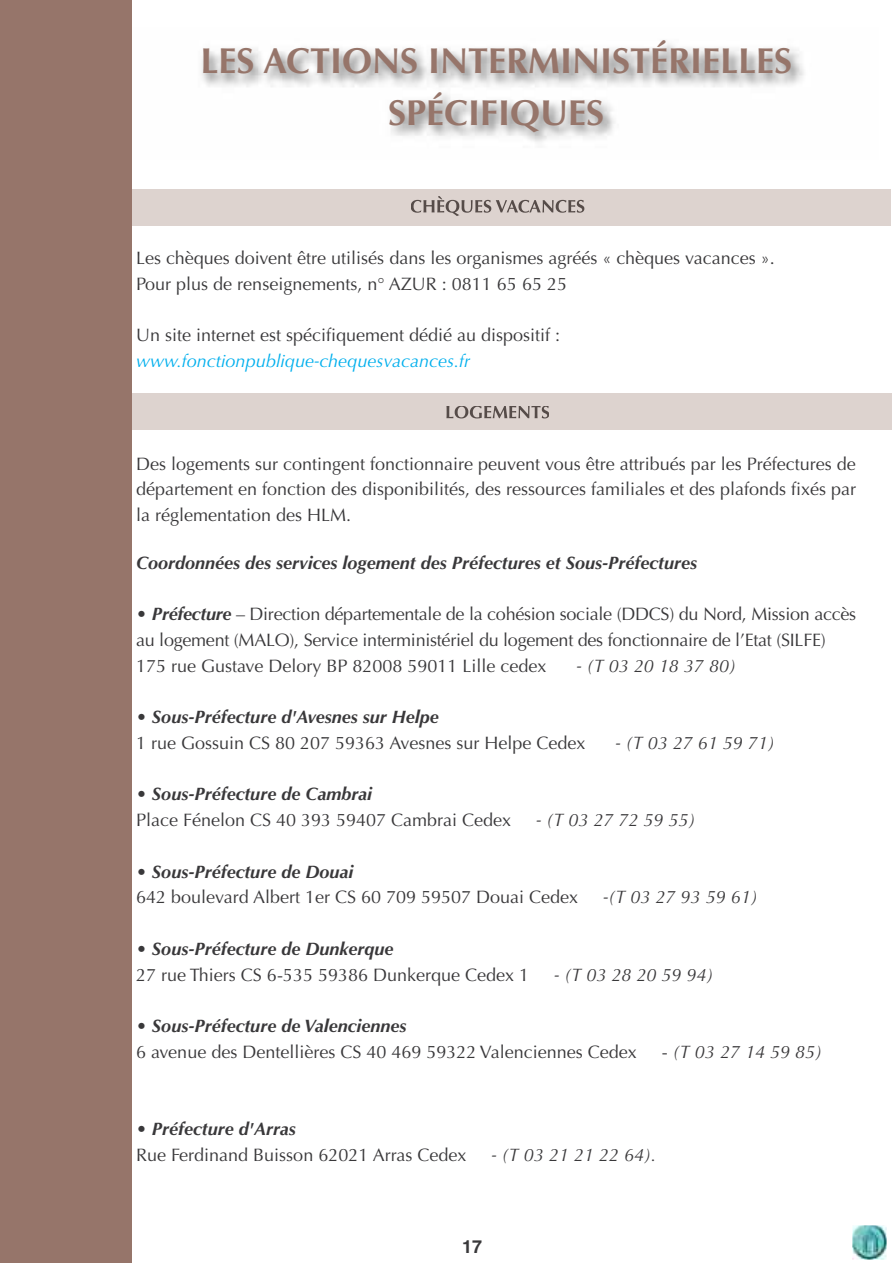
<style>
.page{position:relative;width:893px;height:1263px;background:#fff}
.page>*{position:absolute;margin:0;border:0;box-sizing:border-box;transform-origin:0 0}
.t1{font:700 36px/51.4px "Optima";color:#96756a;text-align:center}
.t2{font:18px/25.8px "Optima";color:#39383a}
.t3{font:italic 18px "Optima";color:#39383a}
.t4{font:italic 700 18px "Optima";color:#39383a}
.t5{font:italic 18px "Optima";color:#00afed}
.t6{font:700 18px "Helvetica";color:#39383a}
.s1{font-weight:700;font-style:italic}
.s2{font-style:normal}
</style>
<div class="page">
<img style="left:852px;top:1225px;width:35px;height:34px">
<img style="left:201px;top:44px;width:603px;height:98px">
<div style="left:0;top:0;width:132px;height:1263px;background:#96756a"></div>
<div style="left:132px;top:189px;width:759px;height:36px;background:#ddd3cf"></div>
<svg style="left:411px;top:196px;width:56px;height:20px"></svg>
<div style="left:132px;top:393px;width:760px;height:36px;background:#ddd3cf"></div>
<svg style="left:446px;top:406px;width:70px;height:12px"></svg>
<h1 class="t1" style="left:200px;top:36px;width:593px">LES ACTIONS INTERMINISTÉRIELLES<br>SPÉCIFIQUES</h1>
<p class="t2" style="left:136px;top:245px;width:640px">Les chèques doivent être utilisés dans les organismes agréés « chèques vacances ».<br>Pour plus de renseignements, n° AZUR : 0811 65 65 25</p>
<p class="t2" style="left:136px;top:322px;width:426px">Un site internet est spécifiquement dédié au dispositif :</p>
<p class="t5" style="left:136px;top:350px;width:335px">www.fonctionpublique-chequesvacances.fr</p>
<p class="t2" style="left:136px;top:451px;width:722px;text-align:justify">Des logements sur contingent fonctionnaire peuvent vous être attribués par les Préfectures de département en fonction des disponibilités, des ressources familiales et des plafonds fixés par la réglementation des HLM.</p>
<p class="t4" style="left:136px;top:553px;width:563px">Coordonnées des services logement des Préfectures et Sous-Préfectures</p>
<p class="t2" style="left:136px;top:601px;width:722px">• <span class="s1">Préfecture</span> – Direction départementale de la cohésion sociale (DDCS) du Nord, Mission accès au logement (MALO), Service interministériel du logement des fonctionnaire de l’Etat (SILFE)<br>175 rue Gustave Delory BP 82008 59011 Lille cedex</p>
<p class="t3" style="left:577px;top:655px;width:161px">- (T 03 20 18 37 80)</p>
<p class="t2" style="left:136px;top:704px;width:451px">• <span class="s1">Sous-Préfecture d'Avesnes sur Helpe<br></span>1 rue Gossuin CS 80 207 59363 Avesnes sur Helpe Cedex</p>
<p class="t3" style="left:615px;top:732px;width:161px">- (T 03 27 61 59 71)</p>
<p class="t2" style="left:136px;top:781px;width:376px">• <span class="s1">Sous-Préfecture de Cambrai<br></span>Place Fénelon CS 40 393 59407 Cambrai Cedex</p>
<p class="t3" style="left:536px;top:809px;width:161px">- (T 03 27 72 59 55)</p>
<p class="t2" style="left:136px;top:859px;width:444px">• <span class="s1">Sous-Préfecture de Douai<br></span>642 boulevard Albert 1er CS 60 709 59507 Douai Cedex</p>
<p class="t3" style="left:603px;top:887px;width:156px">-(T 03 27 93 59 61)</p>
<p class="t2" style="left:136px;top:936px;width:395px">• <span class="s1">Sous-Préfecture de Dunkerque<br></span>27 rue Thiers CS 6-535 59386 Dunkerque Cedex 1</p>
<p class="t3" style="left:554px;top:964px;width:161px">- (T 03 28 20 59 94)</p>
<p class="t2" style="left:136px;top:1013px;width:502px">• <span class="s1">Sous-Préfecture de Valenciennes<br></span>6 avenue des Dentellières CS 40 469 59322 Valenciennes Cedex</p>
<p class="t3" style="left:662px;top:1041px;width:162px"><span class="s2">-</span> (T 03 27 14 59 85)</p>
<p class="t2" style="left:136px;top:1116px;width:332px">• <span class="s1">Préfecture d'Arras<br></span>Rue Ferdinand Buisson 62021 Arras Cedex</p>
<p class="t3" style="left:492px;top:1144px;width:166px">- (T 03 21 21 22 64).</p>
<p class="t6" style="left:462px;top:1236px;width:22px">17</p>
</div>
